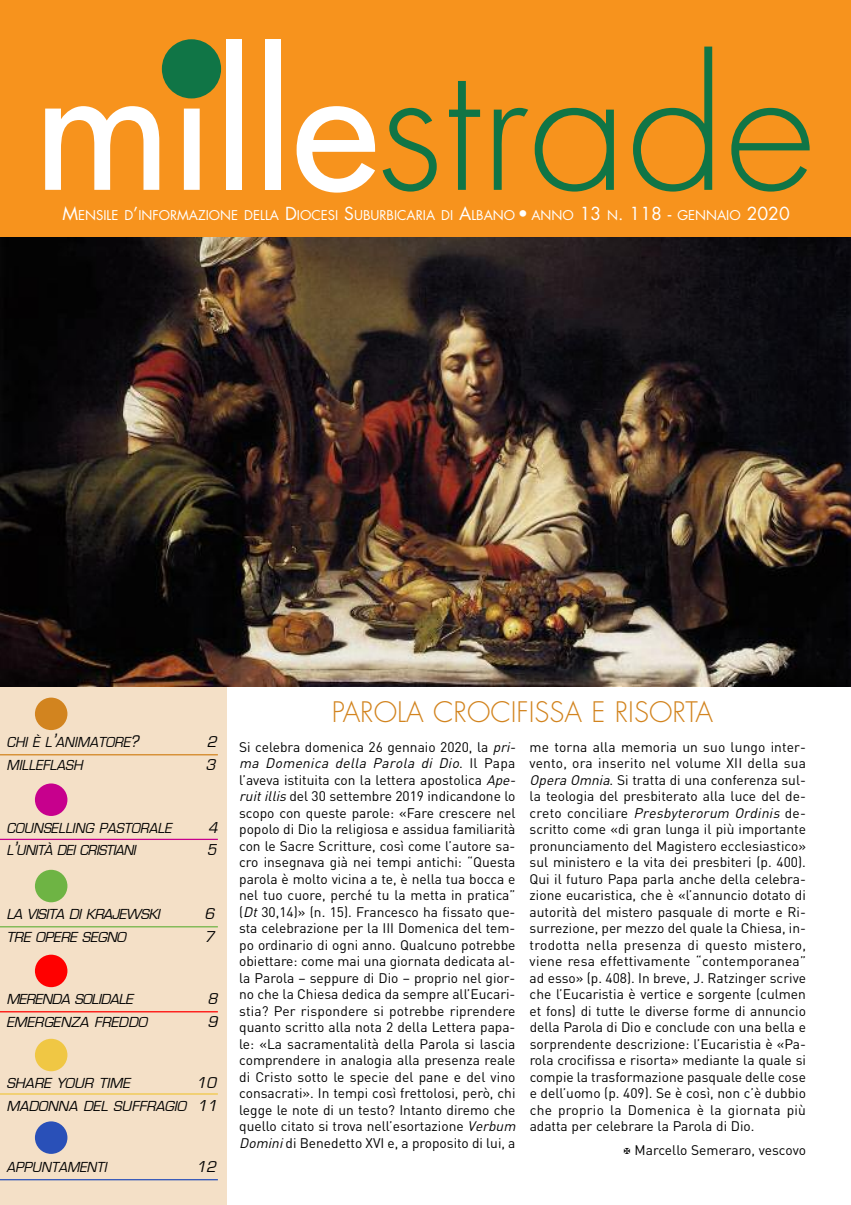
<style>
.page{position:relative;width:851px;height:1205px;background:#fff}
.page>*{position:absolute;margin:0;border:0;box-sizing:border-box;transform-origin:0 0}
.t1{font:300 27.5px "Futura Std";color:#d2841f}
.t2{font:italic 16.25px "Eurostile";color:#000}
.t3{font:italic 16.25px "Eurostile";color:#000;scale:.95 1}
.t4{font:italic 15px "Eurostile";color:#000}
.t5{font:italic 15px "Eurostile";color:#000;scale:.95 1}
.t6{font:13.75px/16.5px "DIN";color:#000}
.t7{font:13.12px "Futura Std";color:#fff}
.s1{font-size:17.5px}
.s2{font-size:20px}
.s3{font-size:16.25px}
.s4{font-style:italic}
</style>
<div class="page">
<div style="left:0;top:643px;width:227px;height:562px;background:#f4e0c7"></div>
<div style="left:0;top:0;width:850px;height:237px;background:#f7931d"></div>
<svg style="left:45px;top:106px;width:114px;height:84px"></svg>
<svg style="left:181px;top:96px;width:22px;height:94px"></svg>
<div style="left:226px;top:39px;width:15px;height:151px;background:#fff"></div>
<div style="left:264px;top:39px;width:16px;height:151px;background:#fff"></div>
<svg style="left:296px;top:106px;width:79px;height:87px"></svg>
<svg style="left:382px;top:108px;width:54px;height:84px"></svg>
<svg style="left:449px;top:81px;width:31px;height:109px"></svg>
<svg style="left:493px;top:108px;width:35px;height:82px"></svg>
<svg style="left:534px;top:108px;width:79px;height:84px"></svg>
<svg style="left:633px;top:47px;width:79px;height:145px"></svg>
<svg style="left:731px;top:108px;width:78px;height:84px"></svg>
<div style="left:162px;top:39px;width:59px;height:59px;background:#107546;border-radius:50%"></div>
<img style="left:0;top:237px;width:850px;height:449px">
<div style="left:35px;top:1121px;width:32px;height:33px;background:#2950b8;border-radius:50%"></div>
<div style="left:35px;top:697px;width:32px;height:33px;background:#d2841f;border-radius:50%"></div>
<hr style="left:0;top:754px;width:218px;height:1px;background:#d2841f">
<hr style="left:0;top:1179px;width:218px;height:1px;background:#2950b8">
<div style="left:35px;top:783px;width:32px;height:33px;background:#c7008d;border-radius:50%"></div>
<hr style="left:0;top:839px;width:218px;height:1px;background:#c7008d">
<div style="left:35px;top:870px;width:32px;height:32px;background:#6eb444;border-radius:50%"></div>
<hr style="left:0;top:926px;width:218px;height:1px;background:#6eb444">
<div style="left:35px;top:954px;width:32px;height:33px;background:#f00;border-radius:50%"></div>
<hr style="left:0;top:1011px;width:218px;height:1px;background:#f00">
<hr style="left:0;top:1093px;width:218px;height:1px;background:#f0c744">
<div style="left:35px;top:1039px;width:32px;height:32px;background:#f0c744;border-radius:50%"></div>
<p class="t7" style="left:62px;top:209px;width:728px"><span class="s1">M</span>ENSILE D<span class="s1">’</span>INFORMAZIONE DELLA <span class="s1">D</span>IOCESI <span class="s1">S</span>UBURBICARIA DI <span class="s1">A</span>LBANO <span class="s1">•</span> ANNO <span class="s1">13</span> N<span class="s1">. 118 -</span> GENNAIO <span class="s1">2020</span></p>
<p class="t5" style="left:6px;top:735px;width:144px">CHI È L<span class="s2">’</span>ANIMATORE<span class="s1">?</span></p>
<p class="t2" style="left:207px;top:734px;width:15px">2</p>
<p class="t5" style="left:6px;top:757px;width:85px">MILLEFLASH</p>
<p class="t2" style="left:205px;top:756px;width:15px">3</p>
<p class="t5" style="left:6px;top:821px;width:178px">COUNSELLING PASTORALE</p>
<p class="t3" style="left:208px;top:820px;width:15px">4</p>
<p class="t5" style="left:6px;top:843px;width:141px">L<span class="s2">’</span>UNITÀ DEI CRISTIANI</p>
<p class="t3" style="left:207px;top:842px;width:15px">5</p>
<p class="t4" style="left:6px;top:907px;width:158px">LA VISITA DI KRAJEWSKI</p>
<p class="t2" style="left:204px;top:906px;width:15px">6</p>
<p class="t4" style="left:6px;top:929px;width:124px">TRE OPERE SEGNO</p>
<p class="t2" style="left:204px;top:928px;width:15px">7</p>
<p class="t4" style="left:6px;top:992px;width:131px">MERENDA SOLIDALE</p>
<p class="t2" style="left:207px;top:991px;width:15px">8</p>
<p class="t4" style="left:6px;top:1014px;width:145px">EMERGENZA FREDDO</p>
<p class="t2" style="left:207px;top:1013px;width:15px">9</p>
<p class="t4" style="left:6px;top:1076px;width:128px">SHARE YOUR TIME</p>
<p class="t2" style="left:196px;top:1075px;width:25px">10</p>
<p class="t4" style="left:6px;top:1098px;width:216px">MADONNA DEL SUFFRAGIO <span class="s3">11</span></p>
<p class="t5" style="left:6px;top:1160px;width:110px">APPUNTAMENTI</p>
<p class="t2" style="left:196px;top:1159px;width:25px">12</p>
<h1 class="t1" style="left:332px;top:699px;width:383px">PAROLA CROCIFISSA E RISORTA</h1>
<p class="t6" style="left:239px;top:739px;width:281px">Si celebra domenica 26 gennaio 2020, la <span class="s4">pri&shy;ma Domenica della Parola di Dio</span>. I l P a p a l’aveva istituita con la lettera apostolica <span class="s4">Ape&shy;ruitillis</span>del 30 settembre 2019 indicandone lo scopo con queste parole: «Fare crescere nel popolo di Dio la religiosa e assidua familiarità con le Sacre Scritture, così come l’autore sa&shy;cro insegnava già nei tempi antichi: “Questa parola è molto vicina a te, è nella tua bocca e nel tuo cuore, perché tu la metta in pratica” (<span class="s4">Dt</span>30,14)» (n. 15). Francesco ha fissato que&shy;sta celebrazione per la III Domenica del tem&shy;po ordinario di ogni anno. Qualcuno potrebbe obiettare: come mai una giornata dedicata al&shy;la Parola – seppure di Dio – proprio nel gior&shy;no che la Chiesa dedica da sempre all’Eucari&shy;stia? Per rispondere si potrebbe riprendere quanto scritto alla nota 2 della Lettera papa&shy;le: «La sacramentalità della Parola si lascia comprendere in analogia alla presenza reale di Cristo sotto le specie del pane e del vino consacrati». In tempi così frettolosi, però, chi legge le note di un testo? Intanto diremo che quello citato si trova nell’esortazione <span class="s4">Verbum Domini</span>di Benedetto XVI e, a proposito di lui, a</p>
<p class="t6" style="left:529px;top:739px;width:278px;text-align:justify">me torna alla memoria un suo lungo inter&shy;vento, ora inserito nel volume XII della sua <span class="s4">OperaOmnia</span>. Si tratta di una conferenza sul&shy;la teologia del presbiterato alla luce del de&shy;creto conciliare <span class="s4">Presbyterorum Ordinis</span> de&shy;scritto come «di gran lunga il più importante pronunciamento del Magistero ecclesiastico» sul ministero e la vita dei presbiteri (p. 400).<br>Qui il futuro Papa parla anche della celebra&shy;zione eucaristica, che è «l’annuncio dotato di autorità del mistero pasquale di morte e Ri&shy;surrezione, per mezzo del quale la Chiesa, in&shy;trodotta nella presenza di questo mistero, viene resa effettivamente “contemporanea” ad esso» (p. 408). In breve, J. Ratzinger scrive che l’Eucaristia è vertice e sorgente (culmen et fons) di tutte le diverse forme di annuncio della Parola di Dio e conclude con una bella e sorprendente descrizione: l’Eucaristia è «Pa&shy;rola crocifissa e risorta» mediante la quale si compie la trasformazione pasquale delle cose e dell’uomo (p. 409). Se è così, non c’è dubbio che proprio la Domenica è la giornata più adatta per celebrare la Parola di Dio.</p>
<p class="t6" style="left:634px;top:1142px;width:173px">Marcello Semeraro, vescovo</p>
</div>
